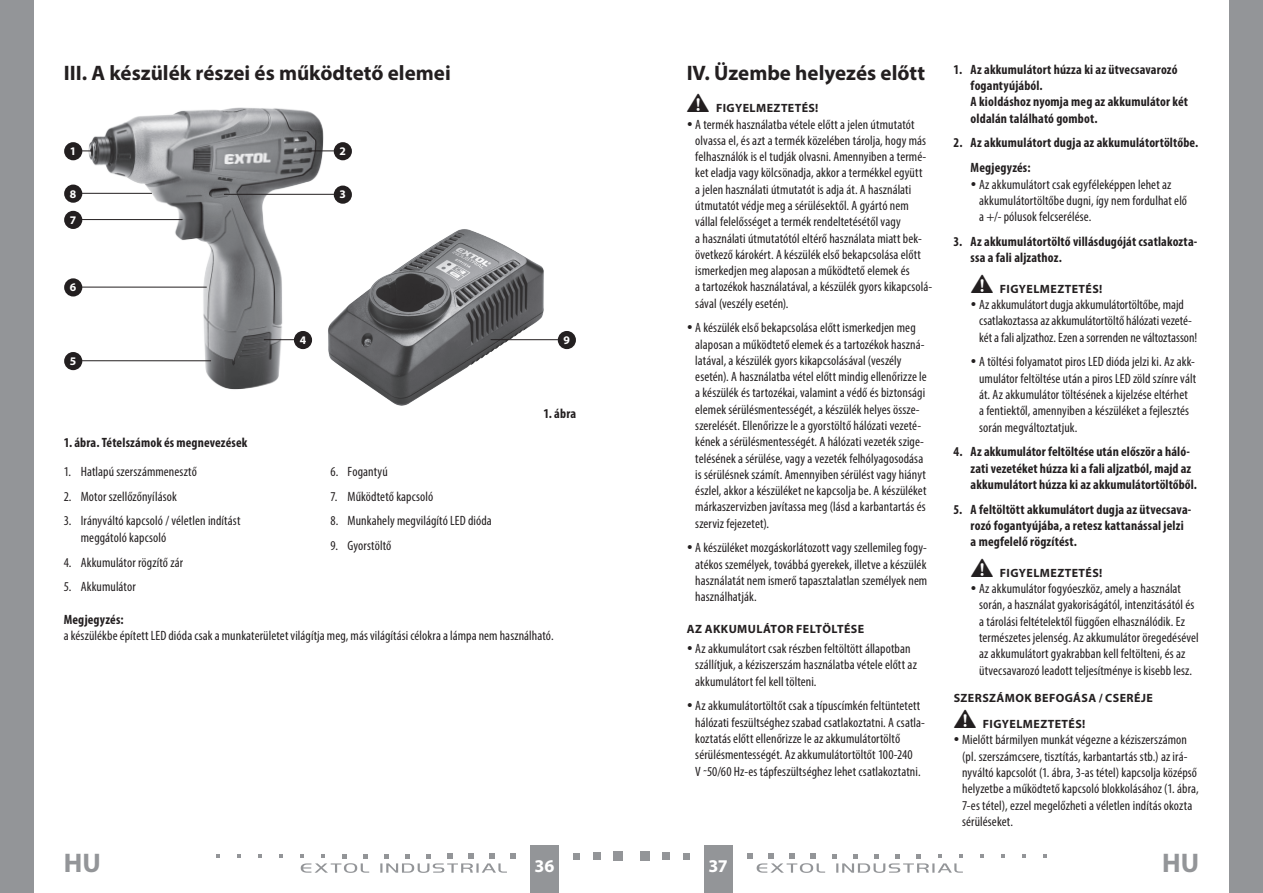
<style>
.page{position:relative;width:1263px;height:893px;background:#fff}
.page>*{position:absolute;margin:0;border:0;box-sizing:border-box;transform-origin:0 0}
.t1{font:700 27px "Myriad Pro";color:#939598}
.oddíl{font:700 21px "Myriad Pro";color:#231f20}
.t2{font:700 18px "Myriad Pro";color:#fff}
.Normální{font:condensed 13.5px/16.2px "Myriad Pro";letter-spacing:.005em;color:#231f20}
.body_číslované{font:700 condensed 13.5px/16.2px "Myriad Pro";letter-spacing:.01em;color:#231f20}
.body_číslované-2{font:condensed 13.5px/16.2px "Myriad Pro";letter-spacing:.005em;color:#231f20}
.Normální-2{font:700 condensed 13.5px "Myriad Pro";letter-spacing:.01em;color:#231f20}
.subtitulek{font:700 12px "Myriad Pro";letter-spacing:.035em;color:#231f20}
.t3{font:700 11.7px "Myriad Pro";color:#fff}
</style>
<div class="page">
<div style="left:0;top:0;width:34px;height:893px;background:#939598"></div>
<div style="left:1229px;top:0;width:34px;height:893px;background:#939598"></div>
<div style="left:704px;top:844px;width:29px;height:49px;background:#939598"></div>
<div style="left:530px;top:844px;width:28px;height:49px;background:#939598"></div>
<div style="left:640px;top:851px;width:9px;height:10px;background:#939598"></div>
<div style="left:662px;top:852px;width:8px;height:8px;background:#939598"></div>
<div style="left:683px;top:853px;width:7px;height:6px;background:#939598"></div>
<svg style="left:980px;top:854px;width:4px;height:4px"></svg>
<svg style="left:1001px;top:854px;width:4px;height:4px"></svg>
<svg style="left:1022px;top:854px;width:4px;height:4px"></svg>
<svg style="left:1043px;top:854px;width:4px;height:4px"></svg>
<svg style="left:747px;top:853px;width:216px;height:20px"></svg>
<div style="left:614px;top:851px;width:9px;height:10px;background:#939598"></div>
<div style="left:593px;top:852px;width:8px;height:8px;background:#939598"></div>
<svg style="left:573px;top:853px;width:6px;height:6px"></svg>
<svg style="left:279px;top:854px;width:4px;height:4px"></svg>
<svg style="left:258px;top:854px;width:4px;height:4px"></svg>
<svg style="left:237px;top:854px;width:4px;height:4px"></svg>
<svg style="left:216px;top:854px;width:4px;height:4px"></svg>
<svg style="left:300px;top:853px;width:216px;height:20px"></svg>
<img style="left:77px;top:107px;width:275px;height:283px">
<img style="left:307px;top:195px;width:269px;height:211px">
<div style="left:64px;top:142px;width:18px;height:18px;background:#231f20;border-radius:50%"></div>
<div style="left:64px;top:185px;width:18px;height:18px;background:#231f20;border-radius:50%"></div>
<hr style="left:82px;top:193px;width:70px;height:1px;background:#231f20">
<div style="left:64px;top:211px;width:18px;height:18px;background:#231f20;border-radius:50%"></div>
<hr style="left:82px;top:219px;width:100px;height:1px;background:#231f20">
<div style="left:64px;top:278px;width:18px;height:18px;background:#231f20;border-radius:50%"></div>
<hr style="left:82px;top:287px;width:124px;height:1px;background:#231f20">
<div style="left:64px;top:352px;width:18px;height:18px;background:#231f20;border-radius:50%"></div>
<hr style="left:82px;top:360px;width:129px;height:1px;background:#231f20">
<div style="left:558px;top:331px;width:18px;height:18px;background:#231f20;border-radius:50%"></div>
<hr style="left:491px;top:339px;width:69px;height:1px;background:#231f20">
<div style="left:334px;top:186px;width:18px;height:18px;background:#231f20;border-radius:50%"></div>
<hr style="left:224px;top:194px;width:112px;height:1px;background:#231f20">
<div style="left:334px;top:142px;width:18px;height:18px;background:#231f20;border-radius:50%"></div>
<svg style="left:309px;top:151px;width:25px;height:1px"></svg>
<div style="left:294px;top:331px;width:18px;height:18px;background:#231f20;border-radius:50%"></div>
<hr style="left:264px;top:339px;width:32px;height:1px;background:#231f20">
<p class="oddíl" style="left:64px;top:59px;width:388px">III. A készülék részei és működtető elemei</p>
<p class="t3" style="left:70px;top:144px;width:8px">1</p>
<p class="t3" style="left:70px;top:186px;width:8px">8</p>
<p class="t3" style="left:70px;top:212px;width:8px">7</p>
<p class="t3" style="left:70px;top:280px;width:8px">6</p>
<p class="t3" style="left:70px;top:353px;width:8px">5</p>
<p class="Normální-2" style="left:64px;top:434px;width:185px">1. ábra. Tételszámok és megnevezések</p>
<p class="body_číslované-2" style="left:64px;top:463px;width:135px">1. Hatlapú szerszámmenesztő</p>
<p class="body_číslované-2" style="left:64px;top:488px;width:115px">2. Motor szellőzőnyílások</p>
<p class="body_číslované-2" style="left:81px;top:513px;width:161px;text-indent:-17px">3. Irányváltó kapcsoló / véletlen indítást meggátoló kapcsoló</p>
<p class="body_číslované-2" style="left:64px;top:554px;width:121px">4. Akkumulátor rögzítő zár</p>
<p class="body_číslované-2" style="left:64px;top:579px;width:73px">5. Akkumulátor</p>
<p class="t3" style="left:340px;top:143px;width:8px">2</p>
<p class="t3" style="left:340px;top:187px;width:8px">3</p>
<p class="t3" style="left:300px;top:332px;width:8px">4</p>
<p class="body_číslované-2" style="left:331px;top:463px;width:59px">6. Fogantyú</p>
<p class="body_číslované-2" style="left:331px;top:488px;width:104px">7. Működtető kapcsoló</p>
<p class="body_číslované-2" style="left:331px;top:513px;width:163px">8. Munkahely megvilágító LED dióda</p>
<p class="body_číslované-2" style="left:331px;top:537px;width:62px">9. Gyorstöltő</p>
<p class="t3" style="left:564px;top:332px;width:8px">9</p>
<p class="body_číslované" style="left:543px;top:405px;width:34px">1. ábra</p>
<p class="Normální-2" style="left:64px;top:611px;width:61px">Megjegyzés:</p>
<p class="Normální" style="left:64px;top:627px;width:491px">a készülékbe épített LED dióda csak a munkaterületet világítja meg, más világítási célokra a lámpa nem használható.</p>
<p class="oddíl" style="left:687px;top:59px;width:240px">IV. Üzembe helyezés előtt</p>
<p class="subtitulek" style="left:687px;top:101px;width:133px">• FIGYELMEZTETÉS!</p>
<p class="Normální" style="left:695px;top:116px;width:239px">A termék használatba vétele előtt a jelen útmutatót olvassa el, és azt a termék közelében tárolja, hogy más felhasználók is el tudják olvasni. Amennyiben a termé&shy;ket eladja vagy kölcsönadja, akkor a termékkel együtt<br>a jelen használati útmutatót is adja át. A használati útmutatót védje meg a sérülésektől. A gyártó nem vállal felelősséget a termék rendeltetésétől vagy<br>a használati útmutatótól eltérő használata miatt bek&shy;övetkező károkért. A készülék első bekapcsolása előtt ismerkedjen meg alaposan a működtető elemek és<br>a tartozékok használatával, a készülék gyors kikapcsolá&shy;sával (veszély esetén).</p>
<p class="Normální" style="left:695px;top:320px;width:233px">A készülék első bekapcsolása előtt ismerkedjen meg alaposan a működtető elemek és a tartozékok haszná&shy;latával, a készülék gyors kikapcsolásával (veszély esetén). A használatba vétel előtt mindig ellenőrizze le a készülék és tartozékai, valamint a védő és biztonsági elemek sérülésmentességét, a készülék helyes össze&shy;szerelését. Ellenőrizze le a gyorstöltő hálózati vezeté&shy;kének a sérülésmentességét. A hálózati vezeték szige&shy;telésének a sérülése, vagy a vezeték felhólyagosodása is sérülésnek számít. Amennyiben sérülést vagy hiányt észlel, akkor a készüléket ne kapcsolja be. A készüléket márkaszervizben javítassa meg (lásd a karbantartás és szerviz fejezetet).</p>
<p class="Normální" style="left:695px;top:540px;width:234px;text-align:justify">A készüléket mozgáskorlátozott vagy szellemileg fogy&shy;atékos személyek, továbbá gyerekek, illetve a készülék használatát nem ismerő tapasztalatlan személyek nem használhatják.</p>
<p class="subtitulek" style="left:687px;top:621px;width:179px">AZ AKKUMULÁTOR FELTÖLTÉSE</p>
<p class="Normální" style="left:695px;top:640px;width:223px">Az akkumulátort csak részben feltöltött állapotban szállítjuk, a kéziszerszám használatba vétele előtt az akkumulátort fel kell tölteni.</p>
<p class="Normální" style="left:695px;top:698px;width:231px">Az akkumulátortöltőt csak a típuscímkén feltüntetett hálózati feszültséghez szabad csatlakoztatni. A csatla&shy;koztatás előtt ellenőrizze le az akkumulátortöltő sérülésmentességét. Az akkumulátortöltőt 100-240<br>V ˜50/60 Hz-es tápfeszültséghez lehet csatlakoztatni.</p>
<p class="body_číslované" style="left:971px;top:61px;width:219px;text-indent:-17px">1. Az akkumulátort húzza ki az ütvecsavarozó fogantyújából.<br>A kioldáshoz nyomja meg az akkumulátor két oldalán található gombot.</p>
<p class="body_číslované" style="left:954px;top:135px;width:246px">2. Az akkumulátort dugja az akkumulátortöltőbe.</p>
<p class="body_číslované" style="left:971px;top:159px;width:61px">Megjegyzés:</p>
<p class="Normální" style="left:979px;top:176px;width:209px">Az akkumulátort csak egyféleképpen lehet az akkumulátortöltőbe dugni, így nem fordulhat elő a +/- pólusok felcserélése.</p>
<p class="body_číslované" style="left:971px;top:233px;width:228px;text-indent:-17px">3. Az akkumulátortöltő villásdugóját csatlakozta&shy;ssa a fali aljzathoz.</p>
<p class="subtitulek" style="left:971px;top:281px;width:133px">• FIGYELMEZTETÉS!</p>
<p class="Normální" style="left:979px;top:296px;width:220px">Az akkumulátort dugja akkumulátortöltőbe, majd csatlakoztassa az akkumulátortöltő hálózati vezeté&shy;két a fali aljzathoz. Ezen a sorrenden ne változtasson!</p>
<p class="Normální" style="left:979px;top:354px;width:218px">A töltési folyamatot piros LED dióda jelzi ki. Az akk&shy;umulátor feltöltése után a piros LED zöld színre vált át. Az akkumulátor töltésének a kijelzése eltérhet a fentiektől, amennyiben a készüléket a fejlesztés során megváltoztatjuk.</p>
<p class="body_číslované" style="left:971px;top:443px;width:228px;text-indent:-17px">4. Az akkumulátor feltöltése után először a háló&shy;zati vezetéket húzza ki a fali aljzatból, majd az akkumulátort húzza ki az akkumulátortöltőből.</p>
<p class="body_číslované" style="left:971px;top:501px;width:222px;text-indent:-17px">5. A feltöltött akkumulátort dugja az ütvecsava&shy;rozó fogantyújába, a retesz kattanással jelzi a megfelelő rögzítést.</p>
<p class="subtitulek" style="left:971px;top:565px;width:133px">• FIGYELMEZTETÉS!</p>
<p class="Normální" style="left:979px;top:580px;width:221px">Az akkumulátor fogyóeszköz, amely a használat során, a használat gyakoriságától, intenzitásától és a tárolási feltételektől függően elhasználódik. Ez természetes jelenség. Az akkumulátor öregedésével az akkumulátort gyakrabban kell feltölteni, és az ütvecsavarozó leadott teljesítménye is kisebb lesz.</p>
<p class="subtitulek" style="left:954px;top:690px;width:201px">SZERSZÁMOK BEFOGÁSA / CSERÉJE</p>
<p class="subtitulek" style="left:954px;top:716px;width:133px">• FIGYELMEZTETÉS!</p>
<p class="Normální" style="left:962px;top:732px;width:238px">Mielőtt bármilyen munkát végezne a kéziszerszámon (pl. szerszámcsere, tisztítás, karbantartás stb.) az irá&shy;nyváltó kapcsolót (1. ábra, 3-as tétel) kapcsolja középső helyzetbe a működtető kapcsoló blokkolásához (1. ábra, 7-es tétel), ezzel megelőzheti a véletlen indítás okozta sérüléseket.</p>
<h1 class="t1" style="left:64px;top:845px;width:38px">HU</h1>
<h3 class="t2" style="left:535px;top:855px;width:21px">36</h3>
<h3 class="t2" style="left:708px;top:855px;width:21px">37</h3>
<h1 class="t1" style="left:1162px;top:845px;width:38px">HU</h1>
</div>
